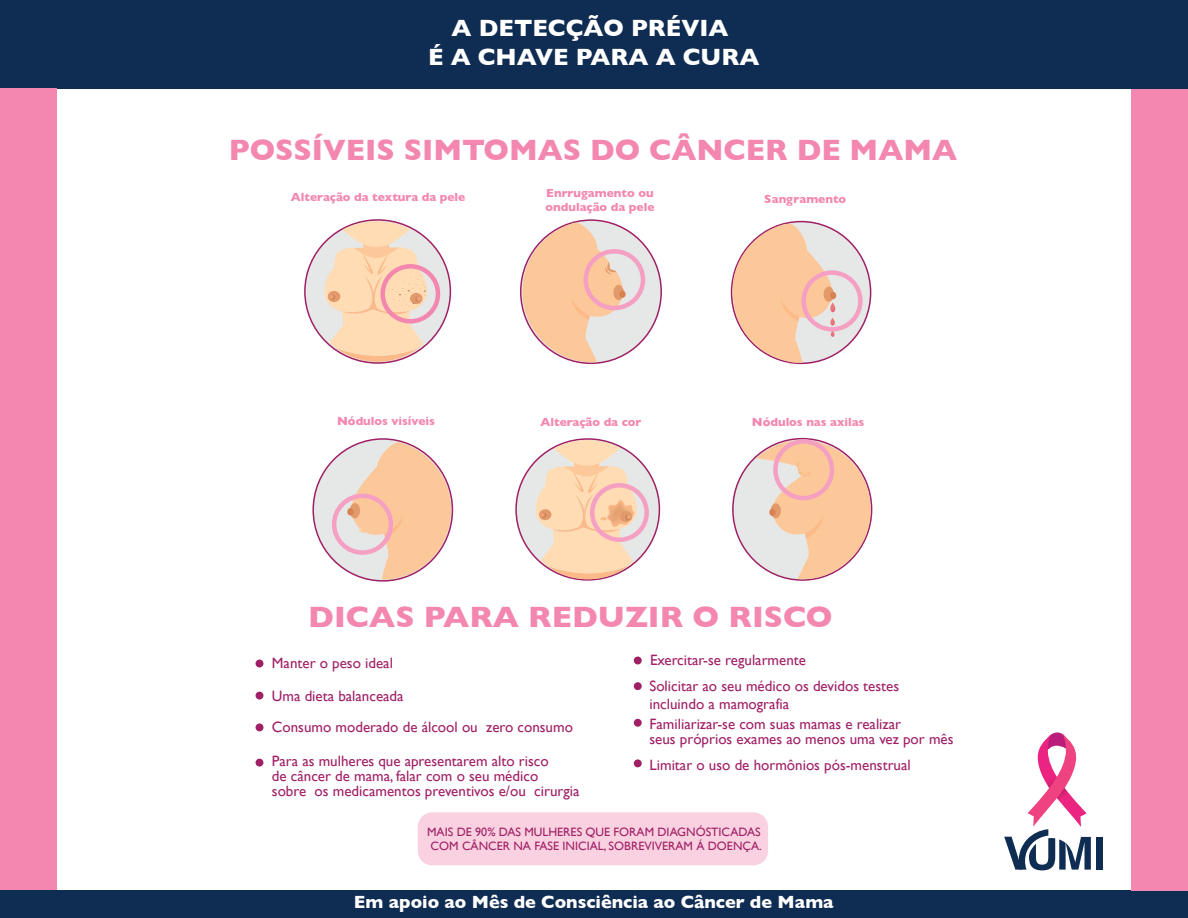
<style>
.page{position:relative;width:1188px;height:918px;background:#fff}
.page>*{position:absolute;margin:0;border:0;box-sizing:border-box;transform-origin:0 0}
.t1{font:700 30px "Gill Sans";color:#f387af}
.t2{font:700 30px "Gill Sans";color:#f387af;scale:1.05 1}
.t3{font:700 24px/28.8px "Gill Sans";color:#fff;text-align:center}
.t4{font:700 18px "Gill Sans";color:#fff}
.t5{font:15px/15px "Gill Sans";color:#a02066}
.t6{font:12.15px/14.5px "Gill Sans";color:#9f2065}
.t7{font:700 12px/14.4px "Gill Sans";color:#f387af}
</style>
<div class="page">
<div style="left:0;top:0;width:1188px;height:89px;background:#0f2c52"></div>
<div style="left:0;top:891px;width:1188px;height:27px;background:#0f2c52"></div>
<div style="left:1096px;top:837px;width:7px;height:33px;background:#0f2c52"></div>
<div style="left:0;top:89px;width:57px;height:801px;background:#f387af"></div>
<div style="left:1132px;top:89px;width:56px;height:801px;background:#f387af"></div>
<svg style="left:1004px;top:732px;width:87px;height:138px"></svg>
<div style="left:305px;top:220px;width:145px;height:143px;background:#e6e7e7;border-radius:50%"></div>
<svg style="left:324px;top:221px;width:103px;height:142px"></svg>
<div style="left:380px;top:264px;width:60px;height:60px;border:4px solid #f387af;border-radius:50%"></div>
<div style="left:732px;top:222px;width:139px;height:141px;background:#e6e7e7;border-radius:50%"></div>
<div style="left:830px;top:292px;width:6px;height:7px;background:#d88252;border-radius:50%"></div>
<div style="left:801px;top:270px;width:62px;height:62px;border:4px solid #f5a0c2;border-radius:50%"></div>
<svg style="left:732px;top:224px;width:103px;height:141px"></svg>
<div style="left:521px;top:220px;width:140px;height:143px;background:#e6e7e7;border-radius:50%"></div>
<div style="left:613px;top:285px;width:11px;height:15px;background:#e4cab8;border-radius:50%"></div>
<svg style="left:619px;top:290px;width:7px;height:8px"></svg>
<svg style="left:522px;top:223px;width:101px;height:139px"></svg>
<div style="left:583px;top:249px;width:62px;height:61px;border:4px solid #f5a0c2;border-radius:50%"></div>
<div style="left:313px;top:439px;width:139px;height:142px;background:#e6e7e7;border-radius:50%"></div>
<div style="left:350px;top:503px;width:10px;height:15px;background:#e3ac87;border-radius:50%"></div>
<div style="left:347px;top:508px;width:6px;height:8px;background:#d88252;border-radius:50%"></div>
<svg style="left:351px;top:442px;width:100px;height:138px"></svg>
<div style="left:332px;top:494px;width:61px;height:61px;border:4px solid #f5a0c2;border-radius:50%"></div>
<div style="left:516px;top:439px;width:143px;height:141px;background:#e6e7e7;border-radius:50%"></div>
<svg style="left:536px;top:440px;width:101px;height:140px"></svg>
<div style="left:590px;top:483px;width:59px;height:59px;border:4px solid #f5a0c2;border-radius:50%"></div>
<div style="left:733px;top:439px;width:139px;height:141px;background:#e6e7e7;border-radius:50%"></div>
<svg style="left:757px;top:437px;width:114px;height:142px"></svg>
<div style="left:773px;top:439px;width:61px;height:61px;border:4px solid #f5a0c2;border-radius:50%"></div>
<svg style="left:255px;top:659px;width:9px;height:9px"></svg>
<svg style="left:255px;top:691px;width:9px;height:9px"></svg>
<svg style="left:255px;top:723px;width:9px;height:9px"></svg>
<svg style="left:255px;top:758px;width:9px;height:9px"></svg>
<div style="left:634px;top:656px;width:8px;height:9px;background:#9f2065;border-radius:50%"></div>
<div style="left:634px;top:682px;width:8px;height:8px;background:#9f2065;border-radius:50%"></div>
<div style="left:634px;top:719px;width:8px;height:8px;background:#9f2065;border-radius:50%"></div>
<div style="left:634px;top:759px;width:8px;height:9px;background:#9f2065;border-radius:50%"></div>
<div style="left:417px;top:811px;width:352px;height:55px;background:#fad1e0;border-radius:15px"></div>
<div style="left:416px;top:810px;width:354px;height:58px;border:2px solid #fff;border-radius:15px"></div>
<h2 class="t3" style="left:428px;top:13px;width:333px">A DETECÇÃO PRÉVIA<br>É A CHAVE PARA A CURA</h2>
<h1 class="t1" style="left:229px;top:126px;width:730px">POSSÍVEIS SIMTOMAS DO CÂNCER DE MAMA</h1>
<p class="t7" style="left:291px;top:190px;width:176px">Alteração da textura da pele</p>
<p class="t7" style="left:764px;top:191px;width:84px">Sangramento</p>
<p class="t7" style="left:546px;top:186px;width:111px">Enrrugamento ou ondulação da pele</p>
<p class="t7" style="left:337px;top:413px;width:99px">Nódulos visíveis</p>
<p class="t7" style="left:540px;top:414px;width:103px">Alteração da cor</p>
<p class="t7" style="left:752px;top:415px;width:114px">Nódulos nas axilas</p>
<h1 class="t2" style="left:308px;top:593px;width:501px">DICAS PARA REDUZIR O RISCO</h1>
<p class="t5" style="left:272px;top:655px;width:123px">Manter o peso ideal</p>
<p class="t5" style="left:650px;top:652px;width:158px">Exercitar-se regularmente</p>
<p class="t5" style="left:272px;top:689px;width:133px">Uma dieta balanceada</p>
<p class="t5" style="left:272px;top:720px;width:303px">Consumo moderado de álcool ou zero consumo</p>
<p class="t5" style="left:272px;top:754px;width:309px">Para as mulheres que apresentarem alto risco<br>de câncer de mama, falar com o seu médico<br>sobre os medicamentos preventivos e/ou cirurgia</p>
<p class="t5" style="left:650px;top:677px;width:251px;line-height:18px">Solicitar ao seu médico os devidos testes incluindo a mamografia</p>
<p class="t5" style="left:650px;top:717px;width:306px">Familiarizar-se com suas mamas e realizar<br>seus próprios exames ao menos uma vez por mês</p>
<p class="t5" style="left:650px;top:757px;width:263px">Limitar o uso de hormônios pós-menstrual</p>
<p class="t6" style="left:427px;top:824px;width:336px">MAIS DE 90% DAS MULHERES QUE FORAM DIAGNÓSTICADAS<br>COM CÂNCER NA FASE INICIAL, SOBREVIVERAM Á DOENÇA.</p>
<p class="t4" style="left:354px;top:887px;width:481px">Em apoio ao Mês de Consciência ao Câncer de Mama</p>
</div>
